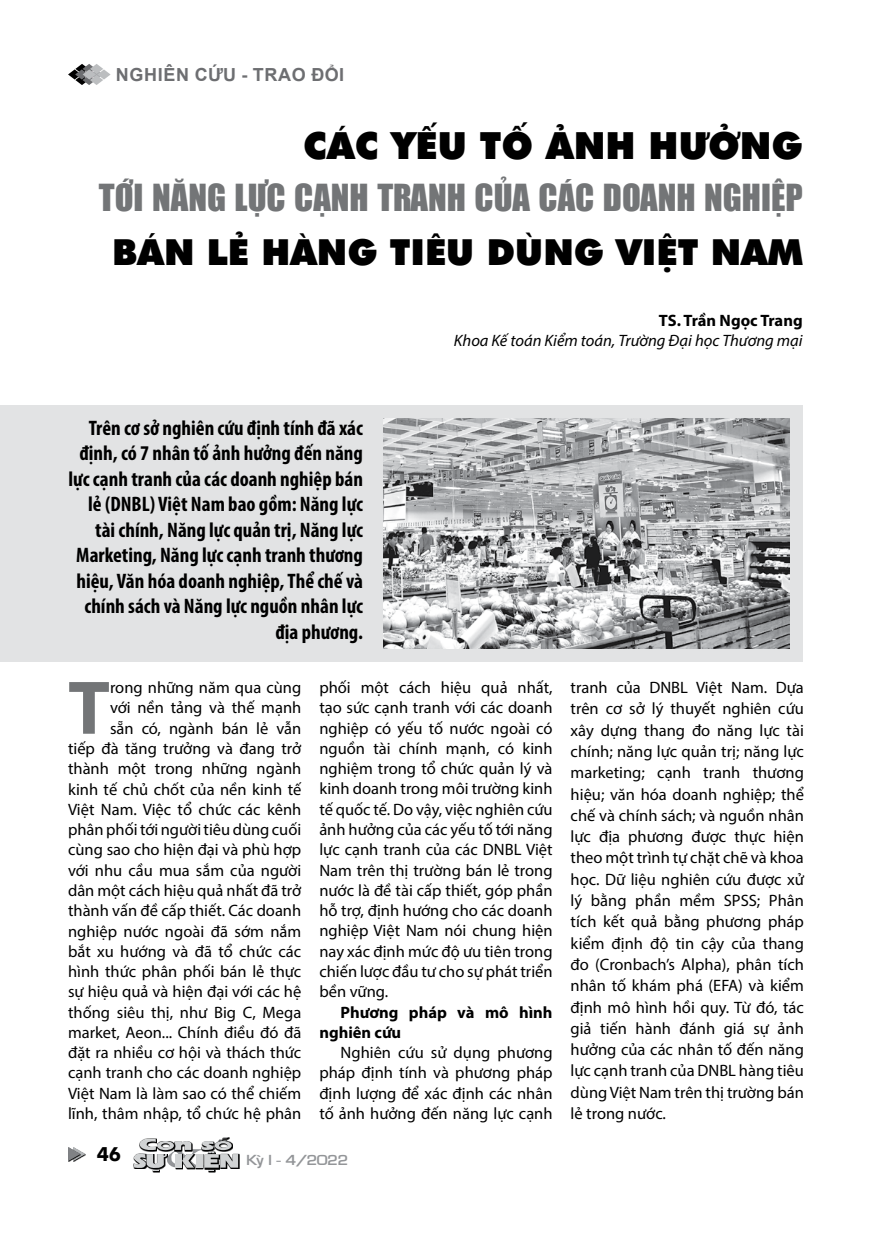
<style>
.page{position:relative;width:872px;height:1234px;background:#fff}
.page>*{position:absolute;margin:0;border:0;box-sizing:border-box;transform-origin:0 0}
.t1{font:700 76.65px "Myriad Pro";color:#737577}
.t2{font:37.5px "UTM Futura Extra";color:#000}
.t3{font:36px "UTM Futura Extra";color:#000}
.t4{font:34.5px "UTM Impact";color:#737577}
.t5{font:700 condensed 21px/25.5px "Myriad Pro";color:#000;text-align:right}
.t6{font:700 19.5px "Futura";color:#000}
.t7{font:700 18px "Arial";letter-spacing:.035em;color:#6d6e71}
.t8{font:16.5px/20.2px "Myriad Pro";color:#000;text-align:justify}
.t9{font:700 16.5px/20.2px "Myriad Pro";color:#000}
.t10{font:italic 16.5px "Myriad Pro";color:#000}
.t11{font:13.5px "VNI Eurasia Bold";color:#939598;scale:1.1 1}
</style>
<div class="page">
<svg style="left:68px;top:64px;width:43px;height:21px"></svg>
<svg style="left:68px;top:1147px;width:17px;height:13px"></svg>
<svg style="left:238px;top:1153px;width:1px;height:15px"></svg>
<svg style="left:133px;top:1137px;width:105px;height:34px"></svg>
<div style="left:0;top:405px;width:802px;height:257px;background:#e2e3e4"></div>
<img style="left:384px;top:418px;width:405px;height:230px">
<p class="t7" style="left:116px;top:62px;width:230px">NGHIÊN CỨU - TRAO ĐỔI</p>
<h2 class="t2" style="left:303px;top:119px;width:501px">CÁC YẾU TỐ ẢNH HƯỞNG</h2>
<h3 class="t4" style="left:99px;top:172px;width:705px">TỚI NĂNG LỰC CẠNH TRANH CỦA CÁC DOANH NGHIỆP</h3>
<h3 class="t3" style="left:112px;top:227px;width:692px">BÁN LẺ HÀNG TIÊU DÙNG VIỆT NAM</h3>
<p class="t5" style="left:69px;top:414px;width:296px">Trên cơ sở nghiên cứu định tính đã xác định, có 7 nhân tố ảnh hưởng đến năng lực cạnh tranh của các doanh nghiệp bán lẻ (DNBL) Việt Nam bao gồm: Năng lực tài chính, Năng lực quản trị, Năng lực Marketing, Năng lực cạnh tranh thương hiệu, Văn hóa doanh nghiệp, Thể chế và chính sách và Năng lực nguồn nhân lực địa phương.</p>
<p class="t9" style="left:659px;top:309px;width:145px">TS. Trần Ngọc Trang</p>
<p class="t10" style="left:454px;top:330px;width:350px">Khoa Kế toán Kiểm toán, Trường Đại học Thương mại</p>
<p class="t8" style="left:68px;top:677px;width:235px;text-align:right">rong những năm qua cùng<br>với nền tảng và thế mạnh<br>sẵn có, ngành bán lẻ vẫn<br>tiếp đà tăng trưởng và đang trở thành một trong những ngành kinh tế chủ chốt của nền kinh tế<br>Việt Nam. Việc tổ chức các kênh phân phối tới người tiêu dùng cuối cùng sao cho hiện đại và phù hợp với nhu cầu mua sắm của người dân một cách hiệu quả nhất đã trở thành vấn đề cấp thiết. Các doanh nghiệp nước ngoài đã sớm nắm bắt xu hướng và đã tổ chức các hình thức phân phối bán lẻ thực sự hiệu quả và hiện đại với các hệ thống siêu thị, như Big C, Mega market, Aeon... Chính điều đó đã đặt ra nhiều cơ hội và thách thức cạnh tranh cho các doanh nghiệp<br>Việt Nam là làm sao có thể chiếm lĩnh, thâm nhập, tổ chức hệ phân</p>
<p class="t8" style="left:319px;top:677px;width:235px">phối một cách hiệu quả nhất, tạo sức cạnh tranh với các doanh nghiệp có yếu tố nước ngoài có nguồn tài chính mạnh, có kinh nghiệm trong tổ chức quản lý và kinh doanh trong môi trường kinh tế quốc tế. Do vậy, việc nghiên cứu ảnh hưởng của các yếu tố tới năng lực cạnh tranh của các DNBL Việt Nam trên thị trường bán lẻ trong nước là đề tài cấp thiết, góp phần hỗ trợ, định hướng cho các doanh nghiệp Việt Nam nói chung hiện nay xác định mức độ ưu tiên trong chiến lược đầu tư cho sự phát triển bền vững.</p>
<h1 class="t1" style="left:68px;top:657px;width:43px">T</h1>
<p class="t9" style="left:319px;top:1001px;width:235px;text-indent:21px">Phương pháp và mô hình nghiên cứu</p>
<p class="t8" style="left:319px;top:1041px;width:235px;text-indent:21px">Nghiên cứu sử dụng phương pháp định tính và phương pháp định lượng để xác định các nhân tố ảnh hưởng đến năng lực cạnh</p>
<p class="t6" style="left:97px;top:1139px;width:26px">46</p>
<p class="t11" style="left:247px;top:1150px;width:94px">KyøI - 4/2022</p>
<p class="t8" style="left:570px;top:676px;width:235px;line-height:21.3px">tranh của DNBL Việt Nam. Dựa trên cơ sở lý thuyết nghiên cứu xây dựng thang đo năng lực tài chính; năng lực quản trị; năng lực marketing; cạnh tranh thương hiệu; văn hóa doanh nghiệp; thể chế và chính sách; và nguồn nhân lực địa phương được thực hiện theo một trình tự chặt chẽ và khoa học. Dữ liệu nghiên cứu được xử lý bằng phần mềm SPSS; Phân tích kết quả bằng phương pháp kiểm định độ tin cậy của thang đo (Cronbach’s Alpha), phân tích nhân tố khám phá (EFA) và kiểm định mô hình hồi quy. Từ đó, tác giả tiến hành đánh giá sự ảnh hưởng của các nhân tố đến năng lực cạnh tranh của DNBL hàng tiêu dùng Việt Nam trên thị trường bán lẻ trong nước.</p>
</div>
